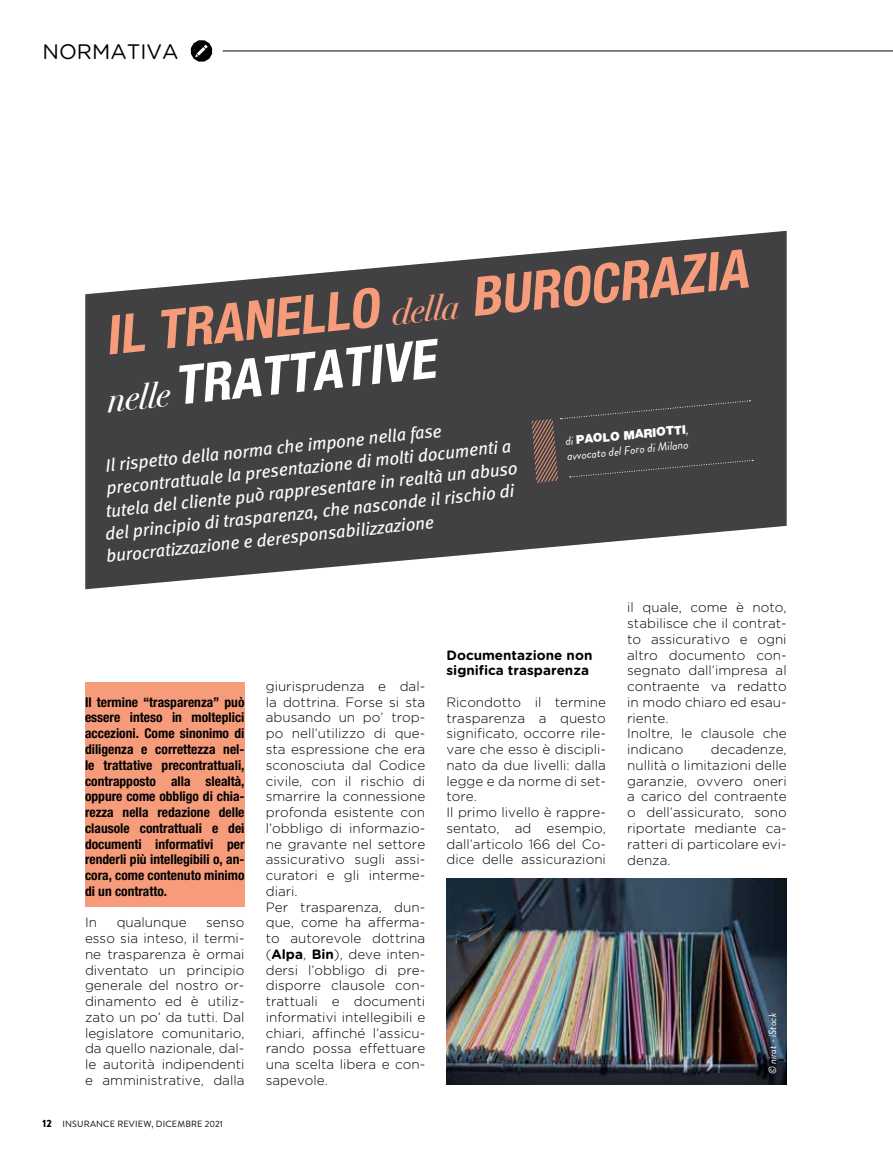
<style>
.page{position:relative;width:893px;height:1170px;background:#fff}
.page>*{position:absolute;margin:0;border:0;box-sizing:border-box;transform-origin:0 0}
.t1{font:italic 700 condensed 54px/57px "Helvetica Neue LT Std";color:#f79c7b}
.t2{font:21px "Gotham Rounded";color:#000}
.t3{font:italic 18px "Meta";color:#fff}
.t4{font:300 13.5px/15.8px "Gotham Rounded";color:#000}
.t5{font:700 condensed 13.5px/15.8px "Helvetica Neue LT Std";color:#000;text-align:justify}
.t6{font:700 13.5px/15.8px "Gotham Rounded";color:#000}
.t7{font:italic 12px "Brandon Grotesque";color:#fff}
.t8{font:900 12px "Helvetica Neue LT Std";color:#fff}
.t9{font:italic 10.5px "Brandon Grotesque";color:#fff}
.t10{font:9px "Brandon Grotesque";letter-spacing:.02em;color:#000}
.s1{font-family:"Bodoni Svty Two ITCTT";font-weight:400;font-stretch:normal;font-size:36px}
.s2{font-family:"Bodoni Svty Two ITCTT";font-weight:400;font-stretch:normal;font-size:36px;color:#fff}
.s3{color:#fff}
.s4{font-family:"Brandon Grotesque";font-weight:400;font-style:italic}
.s5{font-weight:900;font-size:10.5px}
.s6{font-weight:700}
</style>
<div class="page">
<hr style="left:223px;top:51px;width:670px;height:1px;background:#000">
<svg style="left:85px;top:230px;width:702px;height:360px;fill:#414042"></svg>
<svg style="left:532px;top:400px;width:221px;height:83px;background:#464344"></svg>
<div style="left:85px;top:682px;width:159px;height:224px;background:#f79c7b"></div>
<svg style="left:191px;top:40px;width:21px;height:22px"></svg>
<img style="left:446px;top:878px;width:341px;height:206px">
<h2 class="t2" style="left:43px;top:37px;width:138px">NORMATIVA</h2>
<h1 class="t1" style="left:97px;top:307px;width:652px;rotate:-6deg">IL TRANELLO <span class="s1">della</span> BUROCRAZIA <span class="s2">nelle</span> <span class="s3">TRATTATIVE</span></h1>
<p class="t8" style="left:565px;top:434px;width:125px;rotate:-6deg"><span class="s4">di</span> PAOLO MARIOTTI<span class="s4">,</span></p>
<p class="t7" style="left:566px;top:448px;width:123px;rotate:-6deg">avvocato del Foro di Milano</p>
<h3 class="t3" style="left:104px;top:455px;width:339px;rotate:-6deg">Il rispetto della norma che impone nella fase</h3>
<h3 class="t3" style="left:105px;top:478px;width:409px;rotate:-6deg">precontrattuale la presentazione di molti documenti a</h3>
<h3 class="t3" style="left:105px;top:500px;width:415px;rotate:-6deg">tutela del cliente può rappresentare in realtà un abuso</h3>
<h3 class="t3" style="left:104px;top:523px;width:413px;rotate:-6deg">del principio di trasparenza, che nasconde il rischio di</h3>
<h3 class="t3" style="left:105px;top:546px;width:331px;rotate:-6deg">burocratizzazione e deresponsabilizzazione</h3>
<p class="t5" style="left:85px;top:693px;width:161px">Il termine “trasparenza” può essere inteso in molteplici accezioni. Come sinonimo di diligenza e correttezza nel&shy;le trattative precontrattuali, contrapposto alla slealtà, oppure come obbligo di chia&shy;rezza nella redazione delle clausole contrattuali e dei documenti informativi per renderli più intellegibili o, an&shy;cora, come contenuto minimo di un contratto.</p>
<p class="t4" style="left:85px;top:914px;width:13px">In</p>
<p class="t4" style="left:117px;top:914px;width:71px">qualunque</p>
<p class="t4" style="left:85px;top:914px;width:161px;text-align:justify;text-indent:121px">senso esso sia inteso, il termi&shy;ne trasparenza è ormai diventato un principio generale del nostro or&shy;dinamento ed è utiliz&shy;zato un po’ da tutti. Dal legislatore comunitario, da quello nazionale, dal&shy;le autorità indipendenti e amministrative, dalla</p>
<p class="t10" style="left:43px;top:1117px;width:182px"><span class="s5">12</span> INSURANCE REVIEW, DICEMBRE 2021</p>
<p class="t4" style="left:266px;top:677px;width:161px">giurisprudenza e dal&shy;la dottrina. Forse si sta abusando un po’ trop&shy;po nell’utilizzo di que&shy;sta espressione che era sconosciuta dal Codice civile, con il rischio di smarrire la connessione profonda esistente con l’obbligo di informazio&shy;ne gravante nel settore assicurativo sugli assi&shy;curatori e gli interme&shy;diari.<br>Per trasparenza, dun&shy;que, come ha afferma&shy;to autorevole dottrina (<span class="s6">Alpa</span>, <span class="s6">Bin</span>), deve inten&shy;dersi l’obbligo di pre&shy;disporre clausole con&shy;trattuali e documenti informativi intellegibili e chiari, affinché l’assicu&shy;rando possa effettuare una scelta libera e con&shy;sapevole.</p>
<p class="t6" style="left:446px;top:646px;width:147px">Documentazione non significa trasparenza</p>
<p class="t4" style="left:446px;top:693px;width:161px">Ricondotto il termine trasparenza a questo significato, occorre rile&shy;vare che esso è discipli&shy;nato da due livelli: dalla legge e da norme di set&shy;tore.<br>Il primo livello è rappre&shy;sentato, ad esempio, dall’articolo 166 del Co&shy;dice delle assicurazioni</p>
<p class="t4" style="left:627px;top:599px;width:161px">il quale, come è noto, stabilisce che il contrat&shy;to assicurativo e ogni altro documento con&shy;segnato dall’impresa al contraente va redatto in modo chiaro ed esau&shy;riente.<br>Inoltre, le clausole che indicano</p>
<p class="t4" style="left:627px;top:740px;width:161px;text-align:justify;text-indent:84px">decadenze, nullità o limitazioni delle garanzie, ovvero oneri a carico del contraente o dell’assicurato, sono riportate mediante ca&shy;ratteri di particolare evi&shy;denza.</p>
<p class="t9" style="left:765px;top:1074px;width:63px;rotate:-90deg">© nirat - iStock</p>
</div>
